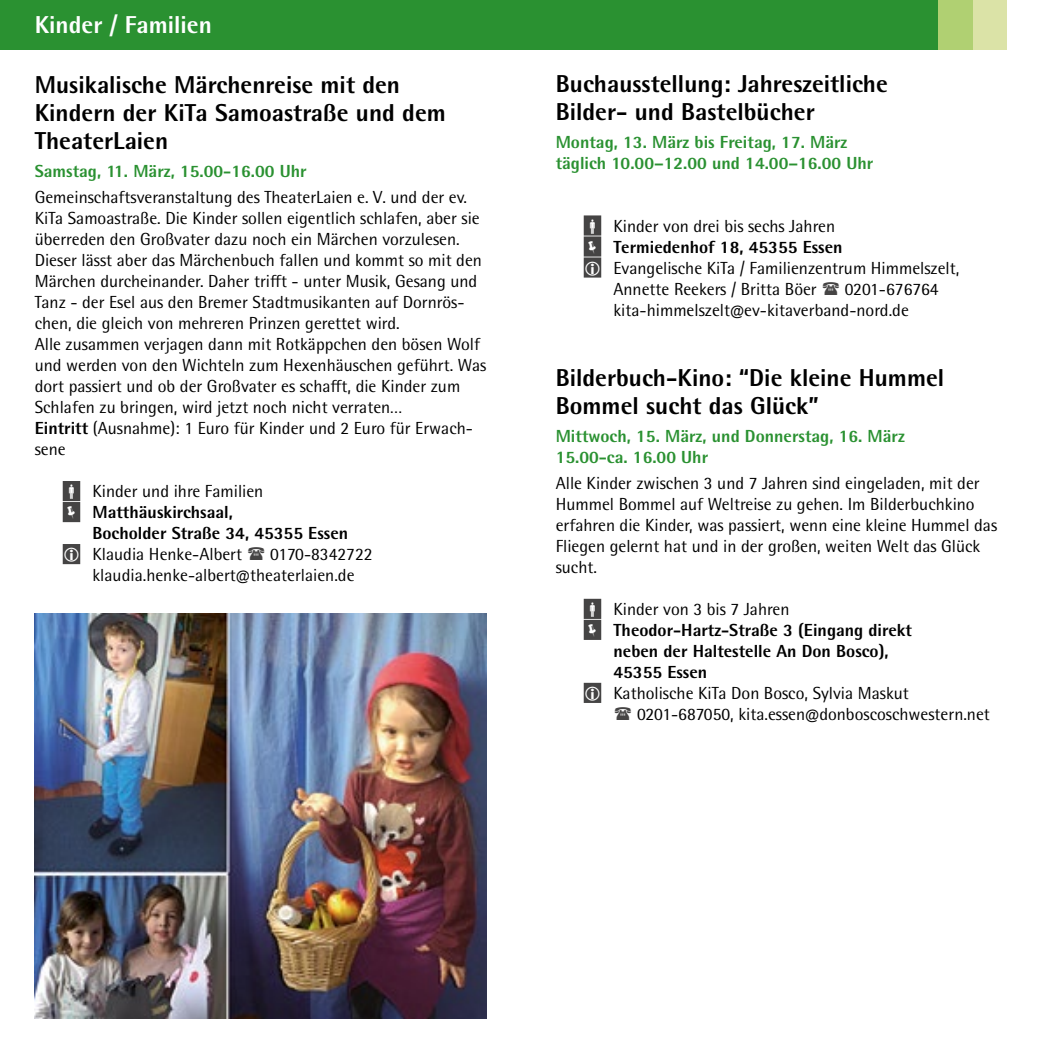
<style>
.page{position:relative;width:1042px;height:1042px;background:#fff}
.page>*{position:absolute;margin:0;border:0;box-sizing:border-box;transform-origin:0 0}
.t1{font:800 24.5px/28px "Rotis Semi Sans Pro";color:#000}
.t2{font:800 24.5px "Rotis Semi Sans Pro";color:#fff}
.t3{font:17.5px/21px "Rotis Semi Sans Pro";color:#000}
.t4{font:800 17.5px/21px "Rotis Semi Sans Pro";color:#2a9131}
.t5{font:800 17.5px/21px "Rotis Semi Sans Pro";color:#000}
.s1{font-weight:800}
</style>
<div class="page">
<div style="left:584px;top:215px;width:17px;height:21px;background:#454444"></div>
<div style="left:584px;top:236px;width:17px;height:21px;background:#454444"></div>
<div style="left:584px;top:257px;width:17px;height:21px;background:#454444"></div>
<div style="left:584px;top:599px;width:17px;height:20px;background:#454444"></div>
<div style="left:584px;top:620px;width:17px;height:20px;background:#454444"></div>
<div style="left:584px;top:683px;width:17px;height:20px;background:#454444"></div>
<div style="left:63px;top:481px;width:17px;height:20px;background:#454444"></div>
<div style="left:63px;top:502px;width:17px;height:20px;background:#454444"></div>
<div style="left:63px;top:544px;width:17px;height:20px;background:#454444"></div>
<div style="left:0;top:0;width:955px;height:50px;background:#2a9131"></div>
<div style="left:972px;top:0;width:35px;height:50px;background:#dbe3a7"></div>
<div style="left:938px;top:0;width:34px;height:50px;background:#b0d072"></div>
<img style="left:35px;top:613px;width:451px;height:405px">
<h1 class="t2" style="left:35px;top:9px;width:179px">Kinder / Familien</h1>
<h1 class="t1" style="left:35px;top:70px;width:413px">Musikalische Märchenreise mit den<br>Kindern der KiTa Samoastraße und dem<br>TheaterLaien</h1>
<p class="t4" style="left:35px;top:160px;width:273px">Samstag, 11. März, 15.00-16.00 Uhr</p>
<p class="t3" style="left:35px;top:187px;width:453px">Gemeinschaftsveranstaltung des TheaterLaien e. V. und der ev.<br>KiTa Samoastraße. Die Kinder sollen eigentlich schlafen, aber sie überreden den Großvater dazu noch ein Märchen vorzulesen.<br>Dieser lässt aber das Märchenbuch fallen und kommt so mit den Märchen durcheinander. Daher trifft - unter Musik, Gesang und Tanz - der Esel aus den Bremer Stadtmusikanten auf Dornrös&shy;chen, die gleich von mehreren Prinzen gerettet wird.<br>Alle zusammen verjagen dann mit Rotkäppchen den bösen Wolf und werden von den Wichteln zum Hexenhäuschen geführt. Was dort passiert und ob der Großvater es schafft, die Kinder zum Schlafen zu bringen, wird jetzt noch nicht verraten…<br><span class="s1">Eintritt</span> (Ausnahme): 1 Euro für Kinder und 2 Euro für Erwach&shy;sene</p>
<p class="t3" style="left:92px;top:481px;width:172px">Kinder und ihre Familien</p>
<p class="t5" style="left:92px;top:501px;width:257px">Matthäuskirchsaal,<br>Bocholder Straße 34, 45355 Essen</p>
<p class="t3" style="left:92px;top:544px;width:151px">Klaudia Henke-Albert</p>
<p class="t3" style="left:92px;top:544px;width:281px;text-indent:178px">0170-8342722 klaudia.henke-albert@theaterlaien.de</p>
<h1 class="t1" style="left:556px;top:69px;width:334px">Buchausstellung: Jahreszeitliche<br>Bilder- und Bastelbücher</h1>
<p class="t4" style="left:556px;top:131px;width:319px">Montag, 13. März bis Freitag, 17. März täglich 10.00–12.00 und 14.00–16.00 Uhr</p>
<p class="t3" style="left:613px;top:215px;width:223px">Kinder von drei bis sechs Jahren</p>
<p class="t5" style="left:613px;top:236px;width:231px">Termiedenhof 18, 45355 Essen</p>
<p class="t3" style="left:613px;top:257px;width:347px">Evangelische KiTa / Familienzentrum Himmelszelt,<br>Annette Reekers / Britta Böer</p>
<p class="t3" style="left:613px;top:278px;width:327px;text-indent:231px">0201-676764 kita-himmelszelt@ev-kitaverband-nord.de</p>
<h1 class="t1" style="left:556px;top:363px;width:390px">Bilderbuch-Kino: “Die kleine Hummel<br>Bommel sucht das Glück”</h1>
<p class="t4" style="left:556px;top:425px;width:351px">Mittwoch, 15. März, und Donnerstag, 16. März<br>15.00-ca. 16.00 Uhr</p>
<p class="t3" style="left:556px;top:472px;width:443px">Alle Kinder zwischen 3 und 7 Jahren sind eingeladen, mit der Hummel Bommel auf Weltreise zu gehen. Im Bilderbuchkino erfahren die Kinder, was passiert, wenn eine kleine Hummel das Fliegen gelernt hat und in der großen, weiten Welt das Glück sucht.</p>
<p class="t3" style="left:613px;top:598px;width:178px">Kinder von 3 bis 7 Jahren</p>
<p class="t5" style="left:613px;top:619px;width:300px">Theodor-Hartz-Straße 3 (Eingang direkt neben der Haltestelle An Don Bosco),<br>45355 Essen</p>
<p class="t3" style="left:637px;top:682px;width:354px;text-indent:-24px">Katholische KiTa Don Bosco, Sylvia Maskut<br>0201-687050, kita.essen@donboscoschwestern.net</p>
</div>
